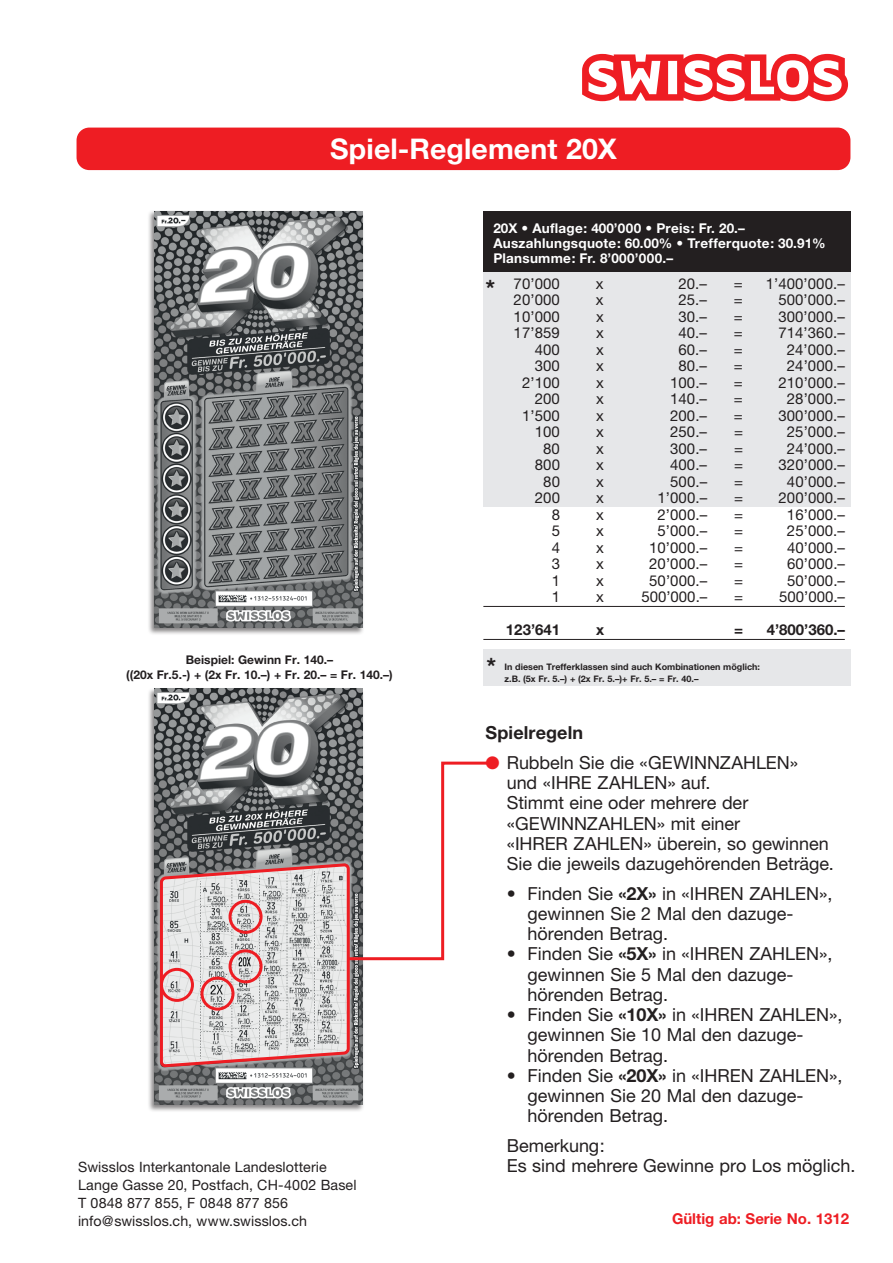
<style>
.page{position:relative;width:893px;height:1263px;background:#fff}
.page>*{position:absolute;margin:0;border:0;box-sizing:border-box;transform-origin:0 0}
.t1{font:700 28.5px "Helvetica Neue CE";letter-spacing:.005em;color:#fff}
.t2{font:700 24px "Helvetica Neue CE";color:#231f20}
.t3{font:18px/20.2px "Helvetica Neue CE";color:#231f20}
.t4{font:700 18px "Helvetica Neue CE";letter-spacing:.005em;color:#231f20}
.t5{font:15px "Helvetica Neue CE";letter-spacing:.005em;color:#231f20}
.t6{font:700 15px "Helvetica Neue CE";color:#ee1d23}
.t7{font:700 15px "Helvetica Neue CE";color:#231f20}
.t8{font:14.25px/18px "Helvetica Neue CE";letter-spacing:.005em;color:#231f20}
.t9{font:700 13.5px/15px "Helvetica Neue CE";letter-spacing:.02em;color:#fff}
.t10{font:700 12px/15px "Helvetica Neue CE";color:#231f20;text-align:center}
.t11{font:700 9px/12px "Helvetica Neue CE";color:#231f20}
.s1{color:#ee1d23}
.s2{font-weight:700}
</style>
<div class="page">
<div style="left:147px;top:210px;width:217px;height:425px;background:#231f20;opacity:.55"></div>
<img style="left:155px;top:211px;width:208px;height:417px">
<div style="left:147px;top:687px;width:217px;height:425px;background:#231f20;opacity:.55"></div>
<img style="left:155px;top:688px;width:208px;height:417px">
<div style="left:483px;top:270px;width:367px;height:236px;background:#e6e7e9"></div>
<svg style="left:582px;top:54px;width:266px;height:47px"></svg>
<div style="left:77px;top:128px;width:773px;height:42px;background:#ee1d23;border-radius:13px"></div>
<hr style="left:483px;top:606px;width:362px;height:1px;background:#231f20">
<hr style="left:483px;top:639px;width:362px;height:1px;background:#231f20">
<div style="left:483px;top:211px;width:367px;height:61px;background:#231f20"></div>
<svg style="left:158px;top:760px;width:334px;height:306px"></svg>
<div style="left:160px;top:968px;width:34px;height:34px;border:3px solid #ee1d23;border-radius:50%"></div>
<div style="left:200px;top:976px;width:34px;height:34px;border:3px solid #ee1d23;border-radius:50%"></div>
<div style="left:229px;top:949px;width:34px;height:34px;border:3px solid #ee1d23;border-radius:50%"></div>
<div style="left:483px;top:650px;width:367px;height:36px;background:#e6e7e9"></div>
<h1 class="t1" style="left:330px;top:131px;width:288px">Spiel-Reglement 20X</h1>
<p class="t10" style="left:126px;top:652px;width:268px">Beispiel: Gewinn Fr. 140.–<br>((20x Fr.5.-) + (2x Fr. 10.–) + Fr. 20.– = Fr. 140.–)</p>
<p class="t9" style="left:493px;top:221px;width:334px">20X • Auflage: 400’000 • Preis: Fr. 20.–<br>Auszahlungsquote: 60.00% • Trefferquote: 30.91%<br>Plansumme: Fr. 8’000’000.–</p>
<p class="t5" style="left:514px;top:274px;width:48px">70’000</p>
<p class="t5" style="left:596px;top:274px;width:9px">x</p>
<p class="t5" style="left:678px;top:274px;width:30px">20.–</p>
<p class="t5" style="left:734px;top:274px;width:10px">=</p>
<p class="t5" style="left:766px;top:274px;width:81px">1’400’000.–</p>
<p class="t5" style="left:514px;top:291px;width:48px">20’000</p>
<p class="t5" style="left:596px;top:291px;width:9px">x</p>
<p class="t5" style="left:678px;top:291px;width:30px">25.–</p>
<p class="t5" style="left:734px;top:291px;width:10px">=</p>
<p class="t5" style="left:778px;top:291px;width:68px">500’000.–</p>
<p class="t5" style="left:514px;top:307px;width:48px">10’000</p>
<p class="t5" style="left:596px;top:307px;width:9px">x</p>
<p class="t5" style="left:678px;top:307px;width:30px">30.–</p>
<p class="t5" style="left:734px;top:307px;width:10px">=</p>
<p class="t5" style="left:778px;top:307px;width:68px">300’000.–</p>
<p class="t5" style="left:514px;top:324px;width:48px">17’859</p>
<p class="t5" style="left:596px;top:324px;width:9px">x</p>
<p class="t5" style="left:678px;top:324px;width:30px">40.–</p>
<p class="t5" style="left:734px;top:324px;width:10px">=</p>
<p class="t5" style="left:778px;top:324px;width:68px">714’360.–</p>
<p class="t5" style="left:535px;top:340px;width:27px">400</p>
<p class="t5" style="left:596px;top:340px;width:9px">x</p>
<p class="t5" style="left:678px;top:340px;width:30px">60.–</p>
<p class="t5" style="left:734px;top:340px;width:10px">=</p>
<p class="t5" style="left:787px;top:340px;width:60px">24’000.–</p>
<p class="t5" style="left:535px;top:357px;width:27px">300</p>
<p class="t5" style="left:596px;top:357px;width:9px">x</p>
<p class="t5" style="left:678px;top:357px;width:30px">80.–</p>
<p class="t5" style="left:734px;top:357px;width:10px">=</p>
<p class="t5" style="left:787px;top:357px;width:60px">24’000.–</p>
<p class="t5" style="left:522px;top:373px;width:39px">2’100</p>
<p class="t5" style="left:596px;top:373px;width:9px">x</p>
<p class="t5" style="left:670px;top:373px;width:38px">100.–</p>
<p class="t5" style="left:734px;top:373px;width:10px">=</p>
<p class="t5" style="left:778px;top:373px;width:68px">210’000.–</p>
<p class="t5" style="left:535px;top:390px;width:27px">200</p>
<p class="t5" style="left:596px;top:390px;width:9px">x</p>
<p class="t5" style="left:670px;top:390px;width:38px">140.–</p>
<p class="t5" style="left:734px;top:390px;width:10px">=</p>
<p class="t5" style="left:787px;top:390px;width:60px">28’000.–</p>
<p class="t5" style="left:522px;top:406px;width:39px">1’500</p>
<p class="t5" style="left:596px;top:406px;width:9px">x</p>
<p class="t5" style="left:670px;top:406px;width:38px">200.–</p>
<p class="t5" style="left:734px;top:406px;width:10px">=</p>
<p class="t5" style="left:778px;top:406px;width:68px">300’000.–</p>
<p class="t5" style="left:535px;top:423px;width:27px">100</p>
<p class="t5" style="left:596px;top:423px;width:9px">x</p>
<p class="t5" style="left:670px;top:423px;width:38px">250.–</p>
<p class="t5" style="left:734px;top:423px;width:10px">=</p>
<p class="t5" style="left:787px;top:423px;width:60px">25’000.–</p>
<p class="t5" style="left:543px;top:439px;width:18px">80</p>
<p class="t5" style="left:596px;top:439px;width:9px">x</p>
<p class="t5" style="left:670px;top:439px;width:38px">300.–</p>
<p class="t5" style="left:734px;top:439px;width:10px">=</p>
<p class="t5" style="left:787px;top:439px;width:60px">24’000.–</p>
<p class="t5" style="left:535px;top:456px;width:27px">800</p>
<p class="t5" style="left:596px;top:456px;width:9px">x</p>
<p class="t5" style="left:670px;top:456px;width:38px">400.–</p>
<p class="t5" style="left:734px;top:456px;width:10px">=</p>
<p class="t5" style="left:778px;top:456px;width:68px">320’000.–</p>
<p class="t5" style="left:543px;top:472px;width:18px">80</p>
<p class="t5" style="left:596px;top:472px;width:9px">x</p>
<p class="t5" style="left:670px;top:472px;width:38px">500.–</p>
<p class="t5" style="left:734px;top:472px;width:10px">=</p>
<p class="t5" style="left:787px;top:472px;width:60px">40’000.–</p>
<p class="t5" style="left:535px;top:489px;width:27px">200</p>
<p class="t5" style="left:596px;top:489px;width:9px">x</p>
<p class="t5" style="left:657px;top:489px;width:51px">1’000.–</p>
<p class="t5" style="left:734px;top:489px;width:10px">=</p>
<p class="t5" style="left:778px;top:489px;width:68px">200’000.–</p>
<p class="t5" style="left:552px;top:505px;width:10px">8</p>
<p class="t5" style="left:596px;top:505px;width:9px">x</p>
<p class="t5" style="left:657px;top:505px;width:51px">2’000.–</p>
<p class="t5" style="left:734px;top:505px;width:10px">=</p>
<p class="t5" style="left:787px;top:505px;width:60px">16’000.–</p>
<p class="t5" style="left:552px;top:522px;width:10px">5</p>
<p class="t5" style="left:596px;top:522px;width:9px">x</p>
<p class="t5" style="left:658px;top:522px;width:51px">5’000.–</p>
<p class="t5" style="left:734px;top:522px;width:10px">=</p>
<p class="t5" style="left:787px;top:522px;width:60px">25’000.–</p>
<p class="t5" style="left:552px;top:538px;width:10px">4</p>
<p class="t5" style="left:596px;top:538px;width:9px">x</p>
<p class="t5" style="left:649px;top:538px;width:60px">10’000.–</p>
<p class="t5" style="left:734px;top:538px;width:10px">=</p>
<p class="t5" style="left:787px;top:538px;width:60px">40’000.–</p>
<p class="t5" style="left:552px;top:555px;width:10px">3</p>
<p class="t5" style="left:596px;top:555px;width:9px">x</p>
<p class="t5" style="left:649px;top:555px;width:60px">20’000.–</p>
<p class="t5" style="left:734px;top:555px;width:10px">=</p>
<p class="t5" style="left:787px;top:555px;width:60px">60’000.–</p>
<p class="t5" style="left:552px;top:571px;width:10px">1</p>
<p class="t5" style="left:596px;top:571px;width:9px">x</p>
<p class="t5" style="left:649px;top:571px;width:60px">50’000.–</p>
<p class="t5" style="left:734px;top:571px;width:10px">=</p>
<p class="t5" style="left:787px;top:571px;width:60px">50’000.–</p>
<p class="t5" style="left:552px;top:588px;width:10px">1</p>
<p class="t5" style="left:596px;top:588px;width:9px">x</p>
<p class="t5" style="left:641px;top:588px;width:67px">500’000.–</p>
<p class="t5" style="left:734px;top:588px;width:10px">=</p>
<p class="t5" style="left:779px;top:588px;width:67px">500’000.–</p>
<p class="t7" style="left:506px;top:621px;width:56px">123’641</p>
<p class="t7" style="left:596px;top:621px;width:10px">x</p>
<p class="t7" style="left:734px;top:621px;width:10px">=</p>
<p class="t7" style="left:767px;top:621px;width:80px">4’800’360.–</p>
<h2 class="t2" style="left:485px;top:274px;width:11px">*</h2>
<h2 class="t2" style="left:486px;top:651px;width:11px">*</h2>
<p class="t11" style="left:504px;top:661px;width:257px">In diesen Trefferklassen sind auch Kombinationen möglich: z.B. (5x Fr. 5.–) + (2x Fr. 5.–)+ Fr. 5.– = Fr. 40.–</p>
<p class="t4" style="left:485px;top:722px;width:99px">Spielregeln</p>
<p class="t3" style="left:507px;top:752px;width:329px;text-indent:-21px"><span class="s1">●</span> Rubbeln Sie die «GEWINNZAHLEN»<br>und «IHRE ZAHLEN» auf.<br>Stimmt eine oder mehrere der «GEWINNZAHLEN» mit einer<br>«IHRER ZAHLEN» überein, so gewinnen<br>Sie die jeweils dazugehörenden Beträge.</p>
<p class="t3" style="left:527px;top:883px;width:306px;text-indent:-21px">• Finden Sie <span class="s2">«2X»</span> in «IHREN ZAHLEN», gewinnen Sie 2 Mal den dazuge&shy;hörenden Betrag.</p>
<p class="t3" style="left:527px;top:944px;width:306px;text-indent:-21px">• Finden Sie <span class="s2">«5X»</span> in «IHREN ZAHLEN», gewinnen Sie 5 Mal den dazuge&shy;hörenden Betrag.</p>
<p class="t3" style="left:527px;top:1005px;width:316px;text-indent:-21px">• Finden Sie <span class="s2">«10X»</span> in «IHREN ZAHLEN», gewinnen Sie 10 Mal den dazuge&shy;hörenden Betrag.</p>
<p class="t3" style="left:527px;top:1065px;width:316px;text-indent:-21px">• Finden Sie <span class="s2">«20X»</span> in «IHREN ZAHLEN», gewinnen Sie 20 Mal den dazuge&shy;hörenden Betrag.</p>
<p class="t3" style="left:507px;top:1136px;width:100px">Bemerkung:</p>
<p class="t8" style="left:78px;top:1158px;width:250px">Swisslos Interkantonale Landeslotterie</p>
<p class="t3" style="left:507px;top:1156px;width:350px">Es sind mehrere Gewinne pro Los möglich.</p>
<p class="t8" style="left:78px;top:1176px;width:280px">Lange Gasse 20, Postfach, CH-4002 Basel<br>T 0848 877 855, F 0848 877 856 info@swisslos.ch, www.swisslos.ch</p>
<p class="t6" style="left:672px;top:1209px;width:179px">Gültig ab: Serie No. 1312</p>
</div>
